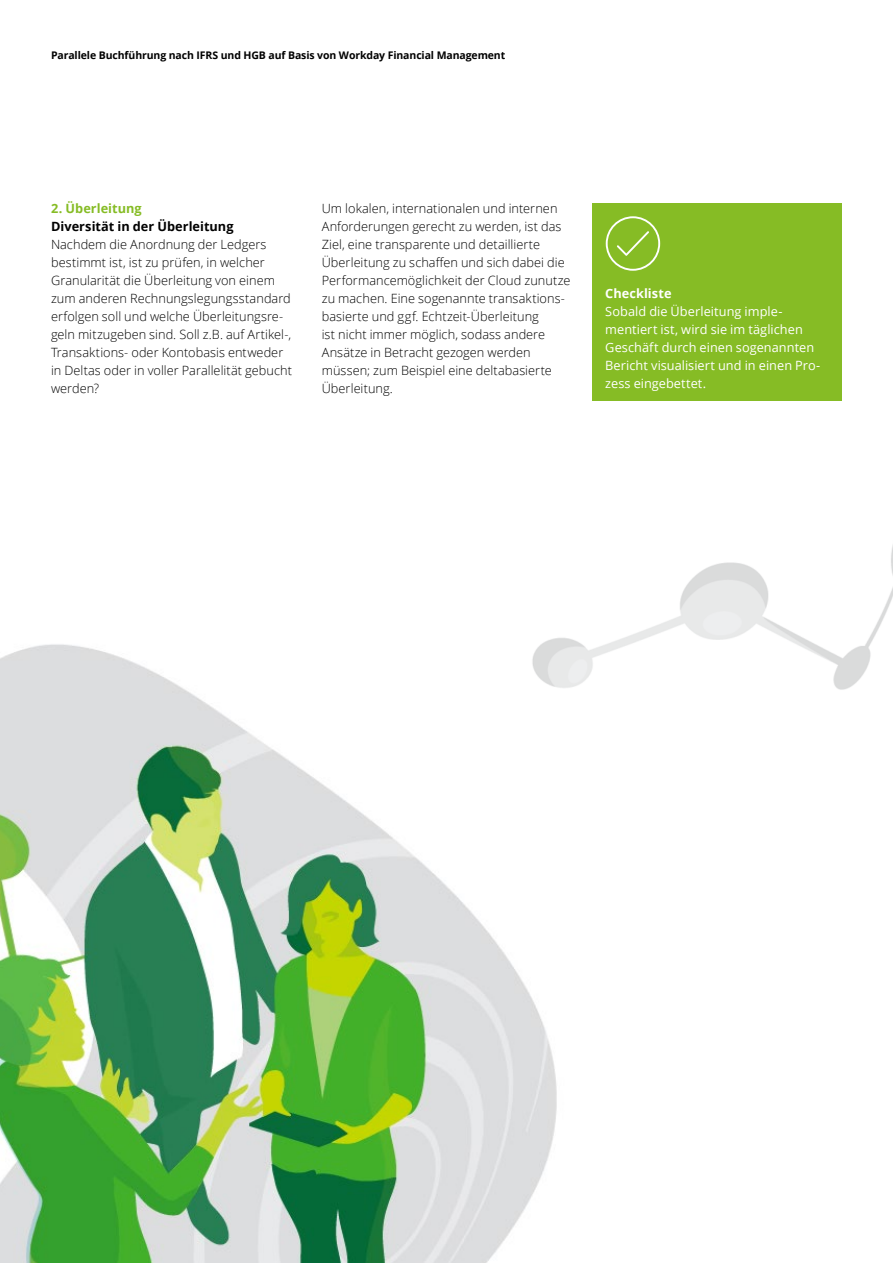
<style>
.page{position:relative;width:893px;height:1263px;background:#fff}
.page>*{position:absolute;margin:0;border:0;box-sizing:border-box;transform-origin:0 0}
.t1{font:300 12.75px/18px "Open Sans";color:#000}
.t2{font:12.75px/18px "Open Sans";letter-spacing:.005em;color:#fff}
.t3{font:700 12.75px "Open Sans";letter-spacing:.005em;color:#000}
.t4{font:700 12.75px "Open Sans";color:#86bc25}
.t5{font:700 12.75px "Open Sans";letter-spacing:.005em;color:#fff}
.t6{font:700 10.5px "Open Sans";letter-spacing:-.01em;color:#000}
</style>
<div class="page">
<div style="left:592px;top:204px;width:250px;height:197px;background:#86bc25"></div>
<img style="left:0;top:644px;width:557px;height:619px">
<svg style="left:606px;top:216px;width:54px;height:55px"></svg>
<img style="left:503px;top:545px;width:390px;height:183px">
<p class="t6" style="left:51px;top:48px;width:456px">Parallele Buchführung nach IFRS und HGB auf Basis von Workday Financial Management</p>
<p class="t4" style="left:51px;top:199px;width:92px">2. Überleitung</p>
<p class="t3" style="left:51px;top:217px;width:184px">Diversität in der Überleitung</p>
<p class="t1" style="left:51px;top:235px;width:242px">Nachdem die Anordnung der Ledgers bestimmt ist, ist zu prüfen, in welcher Granularität die Überleitung von einem zum anderen Rechnungslegungsstandard erfolgen soll und welche Überleitungsre&shy;geln mitzugeben sind. Soll z.B. auf Artikel-, Transaktions- oder Kontobasis entweder in Deltas oder in voller Parallelität gebucht werden?</p>
<p class="t1" style="left:322px;top:199px;width:250px">Um lokalen, internationalen und internen Anforderungen gerecht zu werden, ist das Ziel, eine transparente und detaillierte Überleitung zu schaffen und sich dabei die Performancemöglichkeit der Cloud zunutze zu machen. Eine sogenannte transaktions&shy;basierte und ggf. Echtzeit-Überleitung<br>ist nicht immer möglich, sodass andere Ansätze in Betracht gezogen werden müssen; zum Beispiel eine deltabasierte Überleitung.</p>
<p class="t5" style="left:605px;top:284px;width:68px">Checkliste</p>
<p class="t2" style="left:605px;top:302px;width:217px">Sobald die Überleitung imple&shy;mentiert ist, wird sie im täglichen<br>Geschäft durch einen sogenannten<br>Bericht visualisiert und in einen Pro&shy;zess eingebettet.</p>
</div>
